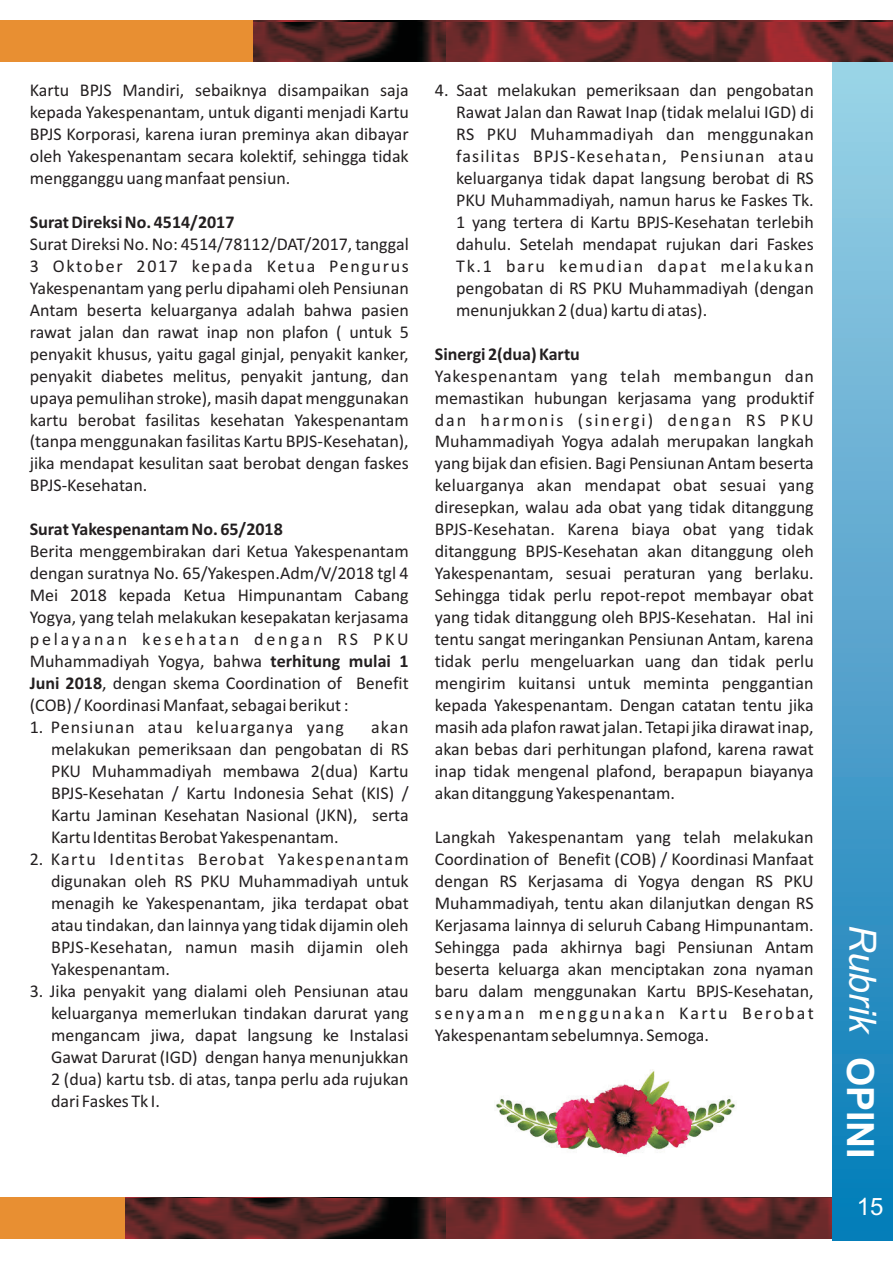
<style>
.page{position:relative;width:893px;height:1263px;background:#fff}
.page>*{position:absolute;margin:0;border:0;box-sizing:border-box;transform-origin:0 0}
.t1{font:italic 37.5px "Arial";color:#fff}
.t2{font:700 37.5px "Arial";color:#fff}
.t3{font:24px "Arial";color:#fff}
.t4{font:18px/21.9px "Calibri";color:#231f20;text-align:justify}
.t5{font:700 18px "Calibri";color:#231f20}
.t6{font:18px "Calibri";letter-spacing:.055em;color:#231f20}
.s1{font-weight:700}
</style>
<div class="page">
<div style="left:0;top:20px;width:851px;height:41px;background:#e88f32"></div>
<div style="left:0;top:1198px;width:851px;height:41px;background:#e88f32"></div>
<svg style="left:126px;top:1198px;width:707px;height:41px"></svg>
<div style="left:833px;top:22px;width:60px;height:1218px;background:linear-gradient(to bottom,#a4d4e7,#077ab7)"></div>
<svg style="left:253px;top:20px;width:640px;height:41px"></svg>
<img style="left:496px;top:1070px;width:239px;height:86px">
<p class="t4" style="left:30px;top:80px;width:380px">Kartu BPJS Mandiri, sebaiknya disampaikan saja kepada Yakespenantam, untuk diganti menjadi Kartu BPJS Korporasi, karena iuran preminya akan dibayar oleh Yakespenantam secara kolektif, sehingga tidak mengganggu uang manfaat pensiun.</p>
<p class="t5" style="left:30px;top:214px;width:206px">Surat Direksi No. 4514/2017</p>
<p class="t4" style="left:30px;top:234px;width:380px">Surat Direksi No. No: 4514/78112/DAT/2017, tanggal 3 Oktober 2017 kepada Ketua Pengurus Yakespenantam yang perlu dipahami oleh Pensiunan Antam beserta keluarganya adalah bahwa pasien rawat jalan dan rawat inap non plafon ( untuk 5 penyakit khusus, yaitu gagal ginjal, penyakit kanker, penyakit diabetes melitus, penyakit jantung, dan upaya pemulihan stroke), masih dapat menggunakan kartu berobat fasilitas kesehatan Yakespenantam (tanpa menggunakan fasilitas Kartu BPJS-Kesehatan), jika mendapat kesulitan saat berobat dengan faskes BPJS-Kesehatan.</p>
<p class="t5" style="left:30px;top:522px;width:255px">Surat Yakespenantam No. 65/2018</p>
<p class="t4" style="left:30px;top:542px;width:380px">Berita menggembirakan dari Ketua Yakespenantam dengan suratnya No. 65/Yakespen.Adm/V/2018 tgl 4<br>Mei 2018 kepada Ketua Himpunantam Cabang Yogya, yang telah melakukan kesepakatan kerjasama pelayanan kesehatan dengan RS PKU Muhammadiyah Yogya, bahwa <span class="s1">terhitung mulai 1<br>Juni 2018</span>, dengan skema Coordination of Benefit (COB) / Koordinasi Manfaat, sebagai berikut :</p>
<p class="t6" style="left:30px;top:720px;width:316px">1. Pensiunan atau keluarganya yang</p>
<p class="t4" style="left:51px;top:718px;width:359px;text-indent:320px">akan melakukan pemeriksaan dan pengobatan di RS PKU Muhammadiyah membawa 2(dua) Kartu BPJS-Kesehatan / Kartu Indonesia Sehat (KIS) / Kartu Jaminan Kesehatan Nasional (JKN), serta Kartu Identitas Berobat Yakespenantam.</p>
<p class="t4" style="left:51px;top:849px;width:359px;text-indent:-21px">2. Kartu Identitas Berobat Yakespenantam digunakan oleh RS PKU Muhammadiyah untuk menagih ke Yakespenantam, jika terdapat obat atau tindakan, dan lainnya yang tidak dijamin oleh BPJS-Kesehatan, namun masih dijamin oleh Yakespenantam.</p>
<p class="t4" style="left:51px;top:981px;width:359px;text-indent:-21px">3. Jika penyakit yang dialami oleh Pensiunan atau keluarganya memerlukan tindakan darurat yang mengancam jiwa, dapat langsung ke Instalasi Gawat Darurat (IGD) dengan hanya menunjukkan 2 (dua) kartu tsb. di atas, tanpa perlu ada rujukan dari Faskes Tk I.</p>
<p class="t4" style="left:456px;top:80px;width:359px;text-indent:-21px">4. Saat melakukan pemeriksaan dan pengobatan Rawat Jalan dan Rawat Inap (tidak melalui IGD) di RS PKU Muhammadiyah dan menggunakan fasilitas BPJS-Kesehatan, Pensiunan atau keluarganya tidak dapat langsung berobat di RS PKU Muhammadiyah, namun harus ke Faskes Tk.<br>1 yang tertera di Kartu BPJS-Kesehatan terlebih dahulu. Setelah mendapat rujukan dari Faskes Tk.1 baru kemudian dapat melakukan pengobatan di RS PKU Muhammadiyah (dengan menunjukkan 2 (dua) kartu di atas).</p>
<p class="t5" style="left:435px;top:346px;width:147px">Sinergi 2(dua) Kartu</p>
<p class="t4" style="left:435px;top:366px;width:381px">Yakespenantam yang telah membangun dan memastikan hubungan kerjasama yang produktif dan harmonis (sinergi) dengan RS PKU Muhammadiyah Yogya adalah merupakan langkah yang bijak dan efisien. Bagi Pensiunan Antam beserta keluarganya akan mendapat obat sesuai yang diresepkan, walau ada obat yang tidak ditanggung BPJS-Kesehatan. Karena biaya obat yang tidak ditanggung BPJS-Kesehatan akan ditanggung oleh Yakespenantam, sesuai peraturan yang berlaku.<br>Sehingga tidak perlu repot-repot membayar obat yang tidak ditanggung oleh BPJS-Kesehatan. Hal ini tentu sangat meringankan Pensiunan Antam, karena tidak perlu mengeluarkan uang dan tidak perlu mengirim kuitansi untuk meminta penggantian kepada Yakespenantam. Dengan catatan tentu jika masih ada plafon rawat jalan. Tetapi jika dirawat inap, akan bebas dari perhitungan plafond, karena rawat inap tidak mengenal plafond, berapapun biayanya akan ditanggung Yakespenantam.</p>
<p class="t4" style="left:435px;top:827px;width:380px">Langkah Yakespenantam yang telah melakukan Coordination of Benefit (COB) / Koordinasi Manfaat dengan RS Kerjasama di Yogya dengan RS PKU Muhammadiyah, tentu akan dilanjutkan dengan RS Kerjasama lainnya di seluruh Cabang Himpunantam.<br>Sehingga pada akhirnya bagi Pensiunan Antam beserta keluarga akan menciptakan zona nyaman baru dalam menggunakan Kartu BPJS-Kesehatan, senyaman menggunakan Kartu Berobat Yakespenantam sebelumnya. Semoga.</p>
<h1 class="t1" style="left:877px;top:924px;width:112px;rotate:90deg">Rubrik</h1>
<h1 class="t2" style="left:874px;top:1056px;width:104px;rotate:90deg">OPINI</h1>
<h2 class="t3" style="left:857px;top:1198px;width:28px">15</h2>
</div>
